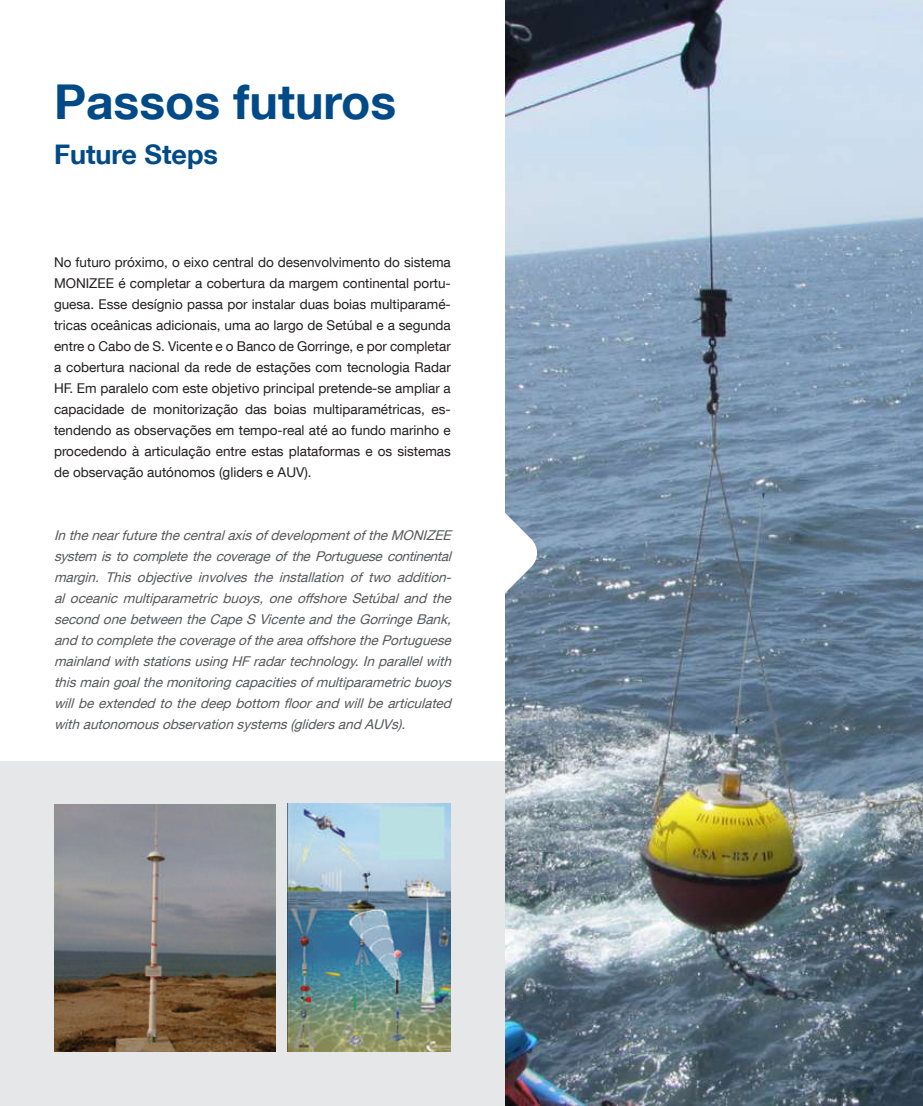
<style>
.page{position:relative;width:923px;height:1106px;background:#fff}
.page>*{position:absolute;margin:0;border:0;box-sizing:border-box;transform-origin:0 0}
.t1{font:700 48px "Helvetica Neue LT Com";color:#004a87}
.t2{font:700 27px "Helvetica Neue LT Com";color:#004a87}
.t3{font:13.5px/21px "Helvetica Neue LT Com";color:#231f20;text-align:justify}
.t4{font:italic 13.5px/21px "Helvetica Neue LT Com";color:#57585a;text-align:justify}
</style>
<div class="page">
<img style="left:505px;top:0;width:418px;height:1106px">
<svg style="left:505px;top:503px;width:34px;height:99px"></svg>
<div style="left:0;top:761px;width:505px;height:345px;background:#e6e7e9"></div>
<img style="left:287px;top:803px;width:164px;height:249px">
<img style="left:54px;top:804px;width:222px;height:248px">
<h1 class="t1" style="left:54px;top:72px;width:344px">Passos futuros</h1>
<h2 class="t2" style="left:54px;top:138px;width:166px">Future Steps</h2>
<p class="t3" style="left:54px;top:251px;width:398px">No futuro próximo, o eixo central do desenvolvimento do sistema MONIZEE é completar a cobertura da margem continental portu&shy;guesa. Esse desígnio passa por instalar duas boias multiparamé&shy;tricas oceânicas adicionais, uma ao largo de Setúbal e a segunda entre o Cabo de S. Vicente e o Banco de Gorringe, e por completar a cobertura nacional da rede de estações com tecnologia Radar HF. Em paralelo com este objetivo principal pretende-se ampliar a capacidade de monitorização das boias multiparamétricas, es&shy;tendendo as observações em tempo-real até ao fundo marinho e procedendo à articulação entre estas plataformas e os sistemas de observação autónomos (gliders e AUV).</p>
<p class="t4" style="left:54px;top:524px;width:403px">InthenearfuturethecentralaxisofdevelopmentoftheMONIZEE system is to complete the coverage of the Portuguese continental margin. This objective involves the installation of two addition&shy;al oceanic multiparametric buoys, one offshore Setúbal and the second onebetweentheCapeS Vicenteand theGorringeBank, and tocompletethecoverageoftheareaoffshorethePortuguese mainland withstationsusingHFradartechnology.Inparallelwith thismaingoalthemonitoringcapacitiesofmultiparametricbuoys willbeextended tothedeep bottom floorand willbearticulated withautonomousobservationsystems(glidersand AUVs).</p>
</div>
